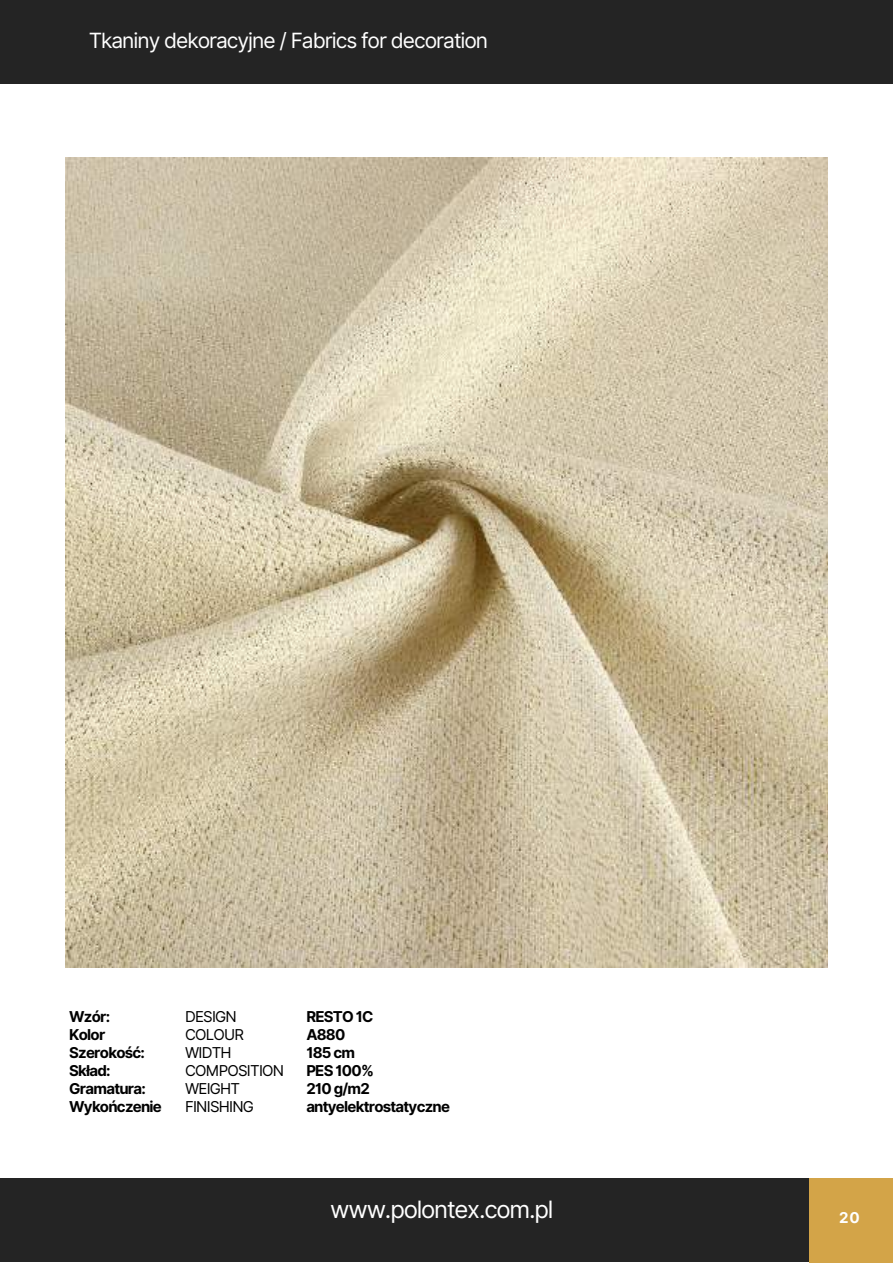
<style>
.page{position:relative;width:893px;height:1264px;background:#fff}
.page>*{position:absolute;margin:0;border:0;box-sizing:border-box;transform-origin:0 0}
.t1{font:23.85px "Inter";letter-spacing:-.05em;color:#fff}
.t2{font:21px "Inter";letter-spacing:-.05em;color:#fff}
.t3{font:700 15px/18px "Inter";letter-spacing:-.05em;color:#000}
.t4{font:15px/18px "Inter";letter-spacing:-.05em;color:#000}
.t5{font:700 15px "Inter";color:#fff}
</style>
<div class="page">
<div style="left:0;top:0;width:892px;height:83px;background:#242424"></div>
<div style="left:0;top:1178px;width:892px;height:83px;background:#242424"></div>
<div style="left:809px;top:1178px;width:83px;height:84px;background:#d3a448"></div>
<img style="left:65px;top:157px;width:762px;height:810px">
<h2 class="t2" style="left:89px;top:28px;width:401px">Tkaniny dekoracyjne / Fabrics for decoration</h2>
<p class="t3" style="left:69px;top:1007px;width:94px">Wzór:<br>Kolor<br>Szerokość:<br>Skład:<br>Gramatura:<br>Wykończenie</p>
<p class="t3" style="left:306px;top:1007px;width:145px">RESTO 1C<br>A880<br>185 cm<br>PES 100%<br>210 g/m2 antyelektrostatyczne</p>
<p class="t4" style="left:185px;top:1007px;width:101px">DESIGN<br>COLOUR<br>WIDTH<br>COMPOSITION<br>WEIGHT<br>FINISHING</p>
<h1 class="t1" style="left:330px;top:1195px;width:225px">www.polontex.com.pl</h1>
<p class="t5" style="left:839px;top:1208px;width:22px">20</p>
</div>
